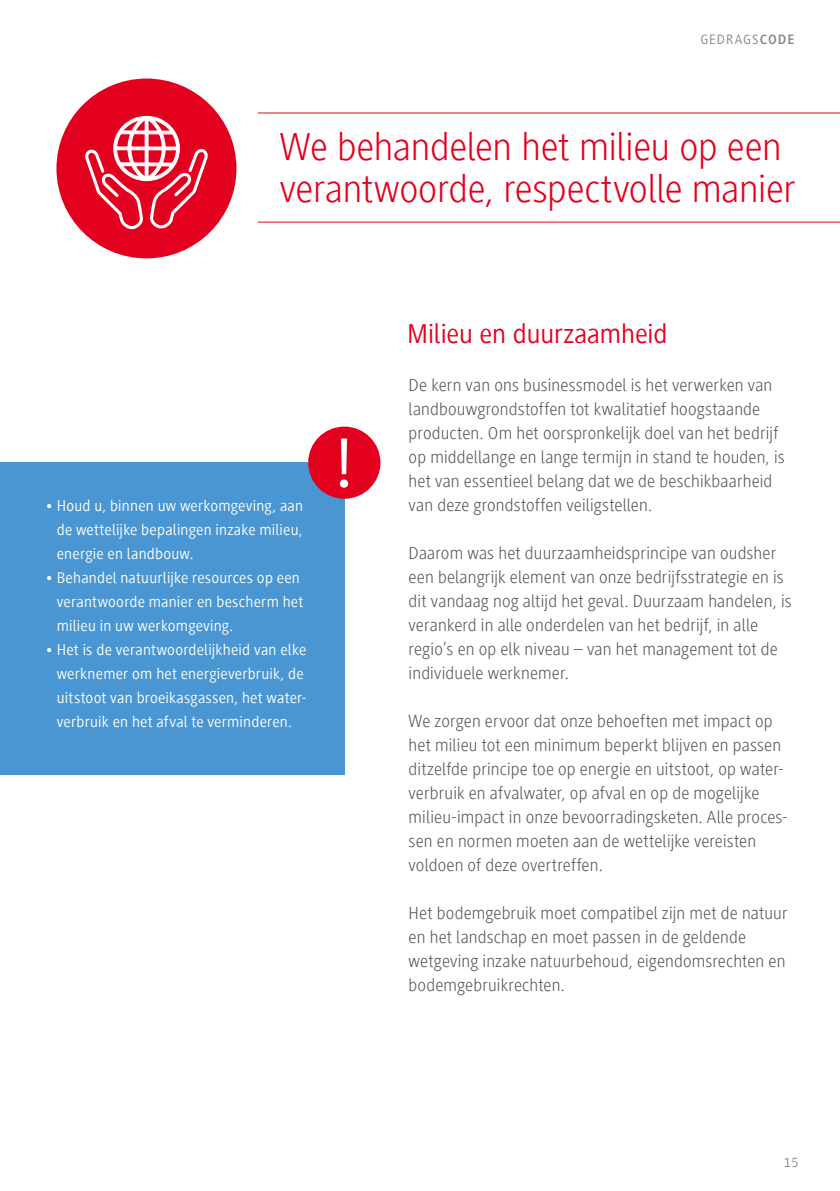
<style>
.page{position:relative;width:840px;height:1191px;background:#fff}
.page>*{position:absolute;margin:0;border:0;box-sizing:border-box;transform-origin:0 0}
.t1{font:300 40px/42px "Generis Sans Com";letter-spacing:-.005em;color:#e3001e}
.t2{font:28px "Generis Sans Com";letter-spacing:-.005em;color:#e3001e}
.t3{font:300 18px/24px "Generis Sans Com";letter-spacing:.01em;color:#565656}
.t4{font:16px/24px "Generis Sans Com";letter-spacing:.015em;color:#fff}
.t5{font:14px "Generis Sans Com";letter-spacing:.075em;color:#878786}
.s1{font-weight:700}
</style>
<div class="page">
<div style="left:56px;top:79px;width:180px;height:179px;background:#e3001e;border-radius:50%"></div>
<svg style="left:85px;top:116px;width:123px;height:113px"></svg>
<div style="left:0;top:463px;width:344px;height:312px;background:#4996d2"></div>
<hr style="left:257px;top:112px;width:582px;height:1px;background:#e3001e">
<hr style="left:257px;top:222px;width:582px;height:1px;background:#e3001e">
<div style="left:308px;top:426px;width:72px;height:73px;background:#e3001e;border-radius:50%"></div>
<svg style="left:339px;top:438px;width:9px;height:50px"></svg>
<p class="t5" style="left:700px;top:32px;width:96px">GEDRAGS<span class="s1">CODE</span></p>
<h1 class="t1" style="left:280px;top:126px;width:517px">We behandelen het milieu op een verantwoorde, respectvolle manier</h1>
<p class="t4" style="left:57px;top:493px;width:248px;text-align:justify;text-indent:-11px">• Houd u, binnen uw werkomgeving, aan de wettelijke bepalingen inzake milieu, energie en landbouw.</p>
<p class="t4" style="left:57px;top:565px;width:248px;text-indent:-11px">• Behandel natuurlijke resources op een verantwoorde manier en bescherm het milieu in uw werkomgeving.</p>
<p class="t4" style="left:57px;top:637px;width:251px;text-indent:-11px">• Het is de verantwoordelijkheid van elke werknemer om het energieverbruik, de uitstoot van broeikasgassen, het water&shy;verbruik en het afval te verminderen.</p>
<h2 class="t2" style="left:407px;top:318px;width:261px">Milieu en duurzaamheid</h2>
<p class="t3" style="left:408px;top:373px;width:377px">De kern van ons businessmodel is het verwerken van landbouwgrondstoffen tot kwalitatief hoogstaande producten. Om het oorspronkelijk doel van het bedrijf op middellange en lange termijn in stand te houden, is het van essentieel belang dat we de beschikbaarheid van deze grondstoffen veiligstellen.</p>
<p class="t3" style="left:408px;top:541px;width:384px">Daarom was het duurzaamheidsprincipe van oudsher een belangrijk element van onze bedrijfsstrategie en is dit vandaag nog altijd het geval. Duurzaam handelen, is verankerd in alle onderdelen van het bedrijf, in alle regio’s en op elk niveau – van het management tot de individuele werknemer.</p>
<p class="t3" style="left:408px;top:709px;width:380px">We zorgen ervoor dat onze behoeften met impact op het milieu tot een minimum beperkt blijven en passen ditzelfde principe toe op energie en uitstoot, op water&shy;verbruik en afvalwater, op afval en op de mogelijke milieu-impact in onze bevoorradingsketen. Alle proces&shy;sen en normen moeten aan de wettelijke vereisten voldoen of deze overtreffen.</p>
<p class="t3" style="left:408px;top:901px;width:380px">Het bodemgebruik moet compatibel zijn met de natuur en het landschap en moet passen in de geldende wetgeving inzake natuurbehoud, eigendomsrechten en bodemgebruikrechten.</p>
<p class="t5" style="left:783px;top:1155px;width:16px">15</p>
</div>
